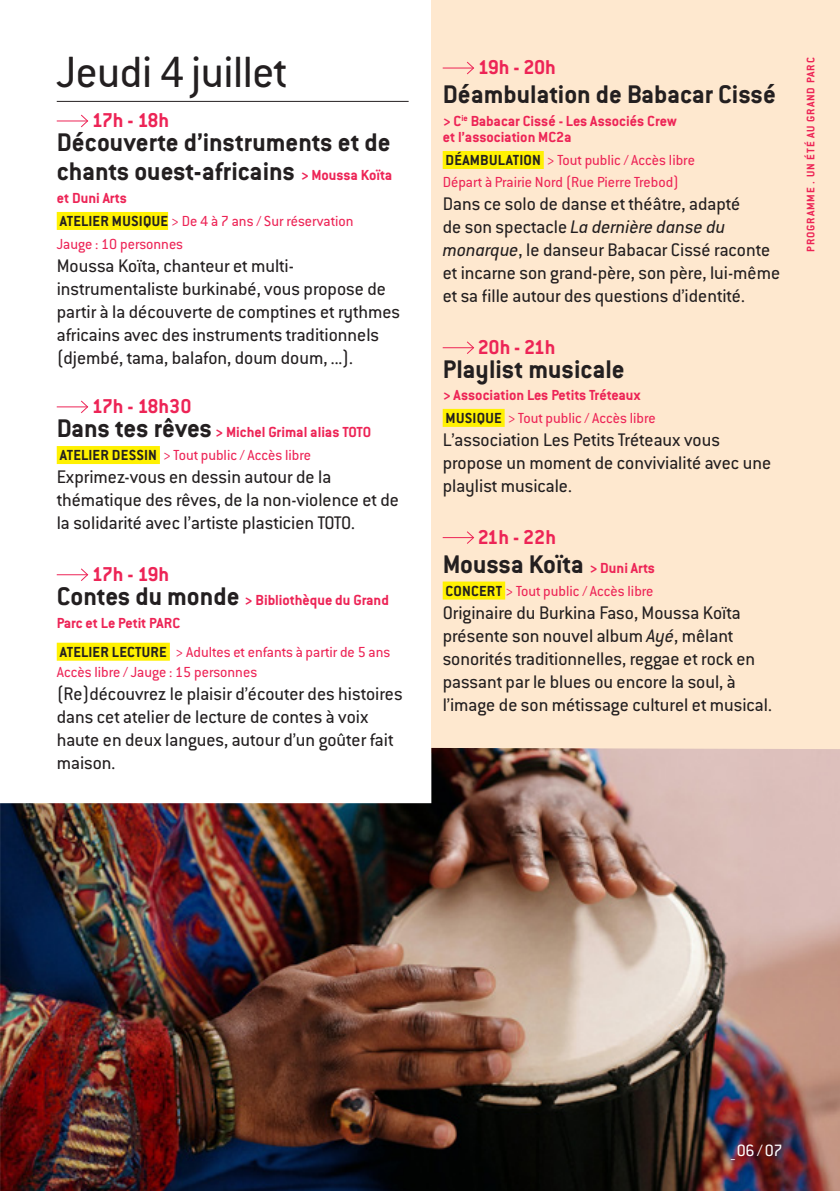
<style>
.page{position:relative;width:840px;height:1191px;background:#fff}
.page>*{position:absolute;margin:0;border:0;box-sizing:border-box;transform-origin:0 0}
.Date{font:48px "Conduit ITC";letter-spacing:-.01em;color:#231f20}
.t1{font:700 28px/28.8px "Conduit ITC";color:#231f20}
.t2{font:700 22px "Conduit ITC";color:#ed2456}
.Filet{font:20px/23px "Conduit ITC";color:#231f20}
.t3{font:18px "Conduit ITC";color:#fff}
.t4{font:16px/20px "Conduit ITC";color:#ed2456}
.t5{font:700 16px/16px "Conduit ITC";color:#ed2456}
.t6{font:700 12px "Conduit ITC";letter-spacing:.075em;color:#ed2456}
.s1{font-size:16px;color:#ed2456}
.s2{font-weight:700;color:#231f20}
.s3{font-size:28px;color:#231f20}
.s4{font-style:italic}
</style>
<div class="page">
<div style="left:431px;top:0;width:408px;height:752px;background:#fee8cf"></div>
<img style="left:0;top:748px;width:839px;height:443px">
<div style="left:442px;top:151px;width:101px;height:18px;background:#fff101"></div>
<div style="left:442px;top:409px;width:62px;height:18px;background:#fff101"></div>
<div style="left:442px;top:581px;width:63px;height:18px;background:#fff101"></div>
<hr style="left:442px;top:68px;width:31px;height:1px;background:#ed2456">
<svg style="left:466px;top:61px;width:8px;height:14px"></svg>
<hr style="left:442px;top:347px;width:31px;height:1px;background:#ed2456">
<svg style="left:466px;top:341px;width:8px;height:13px"></svg>
<hr style="left:442px;top:537px;width:31px;height:1px;background:#ed2456">
<svg style="left:466px;top:531px;width:8px;height:13px"></svg>
<hr style="left:57px;top:101px;width:351px;height:1px;background:#231f20">
<div style="left:57px;top:212px;width:111px;height:18px;background:#fff101"></div>
<div style="left:57px;top:446px;width:103px;height:18px;background:#fff101"></div>
<div style="left:57px;top:642px;width:113px;height:18px;background:#fff101"></div>
<hr style="left:57px;top:121px;width:31px;height:1px;background:#ed2456">
<svg style="left:80px;top:114px;width:8px;height:14px"></svg>
<hr style="left:57px;top:406px;width:31px;height:1px;background:#ed2456">
<svg style="left:80px;top:400px;width:8px;height:13px"></svg>
<hr style="left:57px;top:574px;width:31px;height:1px;background:#ed2456">
<svg style="left:80px;top:568px;width:8px;height:13px"></svg>
<p class="Date" style="left:57px;top:43px;width:231px">Jeudi 4 juillet</p>
<p class="t2" style="left:92px;top:107px;width:79px">17h - 18h</p>
<p class="t1" style="left:57px;top:127px;width:337px">Découverte d’instruments et de chants ouest-africains <span class="s1">&gt; Moussa Koïta</span></p>
<p class="t5" style="left:57px;top:189px;width:72px">et Duni Arts</p>
<p class="t4" style="left:60px;top:210px;width:295px"><span class="s2">ATELIER MUSIQUE</span> &gt; De 4 à 7 ans / Sur réservation</p>
<p class="t4" style="left:57px;top:233px;width:128px">Jauge : 10 personnes</p>
<p class="Filet" style="left:57px;top:254px;width:345px">Moussa Koïta, chanteur et multi&shy;instrumentaliste burkinabé, vous propose de partir à la découverte de comptines et rythmes africains avec des instruments traditionnels (djembé, tama, balafon, doum doum, ...).</p>
<p class="t2" style="left:92px;top:393px;width:101px">17h - 18h30</p>
<p class="t5" style="left:57px;top:423px;width:316px"><span class="s3">Dans tes rêves</span> &gt; Michel Grimal alias TOTO</p>
<p class="t4" style="left:60px;top:444px;width:253px"><span class="s2">ATELIER DESSIN</span> &gt; Tout public / Accès libre</p>
<p class="Filet" style="left:57px;top:465px;width:343px">Exprimez-vous en dessin autour de la thématique des rêves, de la non-violence et de la solidarité avec l’artiste plasticien TOTO.</p>
<p class="t2" style="left:92px;top:560px;width:79px">17h - 19h</p>
<p class="t5" style="left:57px;top:588px;width:333px;line-height:23px"><span class="s3">Contes du monde</span> &gt; Bibliothèque du Grand<br>Parc et Le Petit PARC</p>
<p class="t4" style="left:57px;top:641px;width:335px"><span class="s2">ATELIER LECTURE</span> &gt; Adultes et enfants à partir de 5 ans<br>Accès libre / Jauge : 15 personnes</p>
<p class="Filet" style="left:57px;top:681px;width:347px">(Re)découvrez le plaisir d’écouter des histoires dans cet atelier de lecture de contes à voix haute en deux langues, autour d’un goûter fait maison.</p>
<p class="t2" style="left:477px;top:54px;width:80px">19h - 20h</p>
<p class="t1" style="left:442px;top:79px;width:334px">Déambulation de Babacar Cissé</p>
<p class="t5" style="left:442px;top:112px;width:235px">&gt; C<sup>ie</sup> Babacar Cissé - Les Associés Crew et l’association MC2a</p>
<p class="t4" style="left:445px;top:149px;width:251px"><span class="s2">DÉAMBULATION</span> &gt; Tout public / Accès libre</p>
<p class="t4" style="left:442px;top:171px;width:237px">Départ à Prairie Nord (Rue Pierre Trebod)</p>
<p class="Filet" style="left:442px;top:192px;width:339px">Dans ce solo de danse et théâtre, adapté<br>de son spectacle <span class="s4">La dernière danse du monarque</span>, le danseur Babacar Cissé raconte et incarne son grand-père, son père, lui-même et sa fille autour des questions d’identité.</p>
<p class="t2" style="left:477px;top:334px;width:79px">20h - 21h</p>
<p class="t1" style="left:442px;top:354px;width:183px">Playlist musicale</p>
<p class="t5" style="left:442px;top:386px;width:199px">&gt; Association Les Petits Tréteaux</p>
<p class="t4" style="left:445px;top:407px;width:211px"><span class="s2">MUSIQUE</span> &gt; Tout public / Accès libre</p>
<p class="Filet" style="left:442px;top:427px;width:330px">L’association Les Petits Tréteaux vous propose un moment de convivialité avec une playlist musicale.</p>
<p class="t2" style="left:477px;top:523px;width:80px">21h - 22h</p>
<p class="t1" style="left:442px;top:548px;width:214px">Moussa Koïta <span class="s1">&gt; Duni Arts</span></p>
<p class="t4" style="left:445px;top:580px;width:209px"><span class="s2">CONCERT</span> &gt; Tout public / Accès libre</p>
<p class="Filet" style="left:442px;top:600px;width:330px">Originaire du Burkina Faso, Moussa Koïta présente son nouvel album <span class="s4">Ayé</span>, mêlant sonorités traditionnelles, reggae et rock en passant par le blues ou encore la soul, à l’image de son métissage culturel et musical.</p>
<p class="t6" style="left:803px;top:252px;width:196px;rotate:-90deg">PROGRAMME . UN ÉTÉ AU GRAND PARC</p>
<p class="t3" style="left:730px;top:1139px;width:53px">_ 06 / 07</p>
</div>
